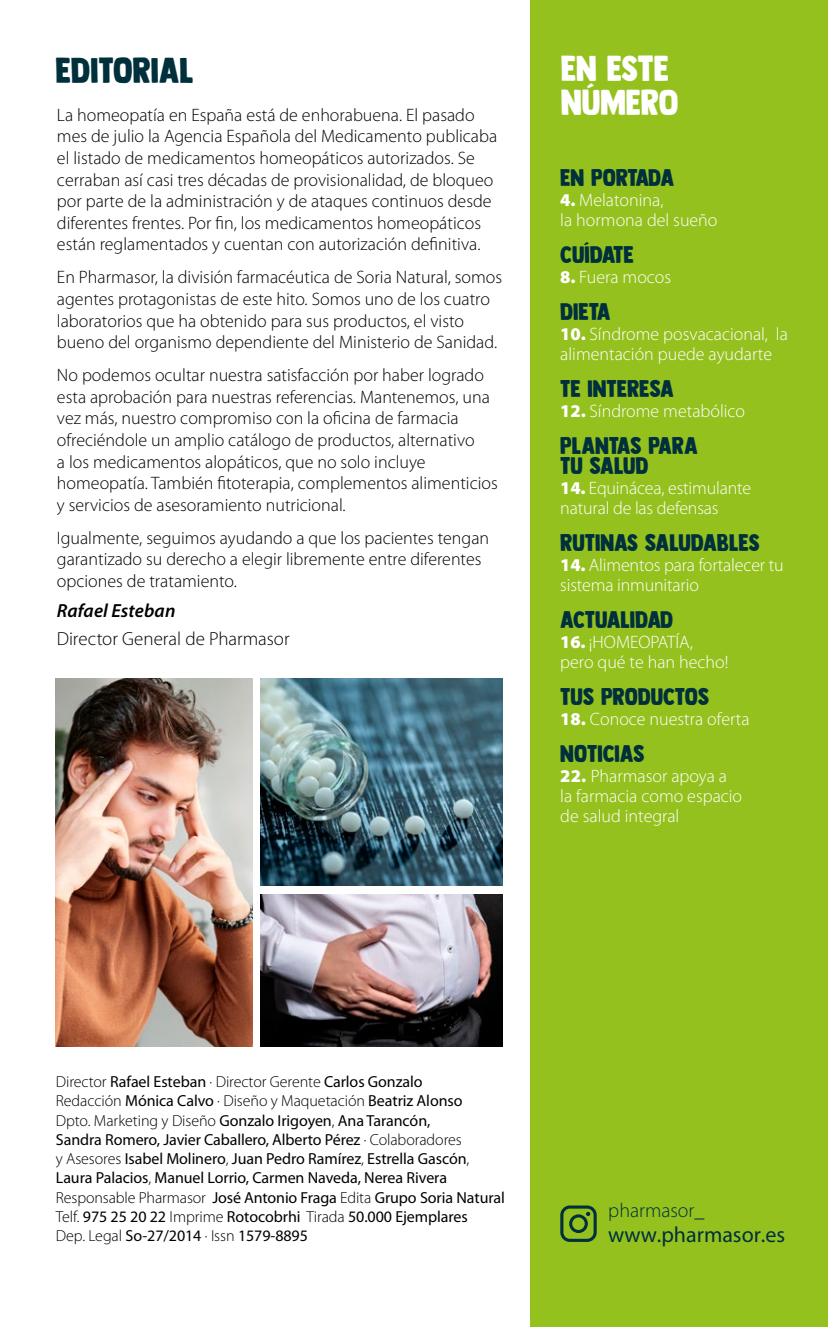
<style>
.page{position:relative;width:828px;height:1327px;background:#fff}
.page>*{position:absolute;margin:0;border:0;box-sizing:border-box;transform-origin:0 0}
.t1{font:36px "DK Longreach";color:#fff}
.t2{font:36px "DK Longreach";color:#00303c}
.t3{font:24px/20px "DK Longreach";color:#00303c}
.t4{font:24px "DK Longreach";letter-spacing:-.02em;color:#00303c}
.t5{font:22px "Myriad Pro";color:#00303c}
.t6{font:300 20px "Myriad Pro";color:#00303c}
.t7{font:300 19px "Myriad Pro";color:#000}
.t8{font:italic 600 19px "Myriad Pro";letter-spacing:.005em;color:#000}
.t9{font:300 18px/21.6px "Myriad Pro";color:#000}
.t10{font:300 18px/20px "Myriad Pro";color:#fff}
.t11{font:16px/19.2px "Myriad Pro";letter-spacing:-.005em;color:#000}
.s1{font-weight:900}
.s2{font-weight:300}
</style>
<div class="page">
<div style="left:530px;top:0;width:298px;height:1327px;background:#95c11f"></div>
<img style="left:56px;top:679px;width:196px;height:367px">
<svg style="left:560px;top:1205px;width:37px;height:37px"></svg>
<img style="left:261px;top:679px;width:241px;height:206px">
<img style="left:261px;top:894px;width:241px;height:152px">
<h1 class="t2" style="left:56px;top:49px;width:140px">EDITORIAL</h1>
<h1 class="t1" style="left:561px;top:48px;width:110px">EN ESTE</h1>
<p class="t9" style="left:57px;top:104px;width:419px">La homeopatía en España está de enhorabuena. El pasado</p>
<h1 class="t1" style="left:561px;top:82px;width:119px">NÚMERO</h1>
<p class="t9" style="left:57px;top:125px;width:442px">mes de julio la Agencia Española del Medicamento publicaba el listado de medicamentos homeopáticos autorizados. Se cerraban así casi tres décadas de provisionalidad, de bloqueo por parte de la administración y de ataques continuos desde diferentes frentes. Por fin, los medicamentos homeopáticos están reglamentados y cuentan con autorización definitiva.</p>
<p class="t9" style="left:57px;top:266px;width:447px">En Pharmasor, la división farmacéutica de Soria Natural, somos agentes protagonistas de este hito. Somos uno de los cuatro laboratorios que ha obtenido para sus productos, el visto bueno del organismo dependiente del Ministerio de Sanidad.</p>
<p class="t9" style="left:57px;top:364px;width:442px">No podemos ocultar nuestra satisfacción por haber logrado esta aprobación para nuestras referencias. Mantenemos, una vez más, nuestro compromiso con la oficina de farmacia ofreciéndole un amplio catálogo de productos, alternativo<br>a los medicamentos alopáticos, que no solo incluye homeopatía. También fitoterapia, complementos alimenticios y servicios de asesoramiento nutricional.</p>
<p class="t9" style="left:57px;top:527px;width:434px">Igualmente, seguimos ayudando a que los pacientes tengan garantizado su derecho a elegir libremente entre diferentes opciones de tratamiento.</p>
<p class="t8" style="left:57px;top:599px;width:120px">Rafael Esteban</p>
<p class="t7" style="left:57px;top:627px;width:234px">Director General de Pharmasor</p>
<h2 class="t4" style="left:560px;top:163px;width:115px">EN PORTADA</h2>
<p class="t10" style="left:560px;top:190px;width:159px"><span class="s1">4.</span> Melatonina,<br>la hormona del sueño</p>
<h2 class="t3" style="left:560px;top:244px;width:75px">CUÍDATE</h2>
<p class="t10" style="left:560px;top:267px;width:112px"><span class="s1">8.</span> Fuera mocos</p>
<h2 class="t3" style="left:560px;top:301px;width:52px">DIETA</h2>
<p class="t10" style="left:560px;top:324px;width:229px"><span class="s1">10.</span> Síndrome posvacacional, la alimentación puede ayudarte</p>
<h2 class="t3" style="left:560px;top:378px;width:115px">TE INTERESA</h2>
<p class="t10" style="left:560px;top:401px;width:186px"><span class="s1">12.</span> Síndrome metabólico</p>
<h2 class="t3" style="left:560px;top:435px;width:139px">PLANTAS PARA<br>TU SALUD</h2>
<p class="t10" style="left:560px;top:478px;width:192px"><span class="s1">14.</span> Equinácea, estimulante natural de las defensas</p>
<h2 class="t3" style="left:560px;top:532px;width:201px">RUTINAS SALUDABLES</h2>
<p class="t10" style="left:560px;top:555px;width:225px"><span class="s1">14.</span> Alimentos para fortalecer tu sistema inmunitario</p>
<h2 class="t3" style="left:560px;top:609px;width:114px">ACTUALIDAD</h2>
<p class="t10" style="left:560px;top:632px;width:170px"><span class="s1">16.</span> ¡HOMEOPATÍA, pero qué te han hecho!</p>
<h2 class="t3" style="left:560px;top:686px;width:150px">TUS PRODUCTOS</h2>
<p class="t10" style="left:560px;top:709px;width:191px"><span class="s1">18.</span> Conoce nuestra oferta</p>
<h2 class="t3" style="left:560px;top:743px;width:86px">NOTICIAS</h2>
<p class="t10" style="left:560px;top:766px;width:183px"><span class="s1">22.</span> Pharmasor apoya a la farmacia como espacio de salud integral</p>
<p class="t11" style="left:56px;top:1072px;width:450px"><span class="s2">Director</span> Rafael Esteban <span class="s2">· Director Gerente</span> Carlos Gonzalo<br><span class="s2">Redacción</span> Mónica Calvo <span class="s2">· Diseño y Maquetación</span> Beatriz Alonso<br><span class="s2">Dpto. Marketing y Diseño</span> Gonzalo Irigoyen<span class="s2">,</span> Ana Tarancón,<br>Sandra Romero, Javier Caballero, Alberto Pérez <span class="s2">· Colaboradores<br>y Asesores</span> Isabel Molinero<span class="s2">,</span> Juan Pedro Ramírez<span class="s2">,</span> Estrella Gascón<span class="s2">, </span>Laura Palacios<span class="s2">,</span> Manuel Lorrio, Carmen Naveda, Nerea Rivera <span class="s2">Responsable Pharmasor</span> José Antonio Fraga <span class="s2">Edita</span> Grupo Soria Natural <span class="s2">Telf.</span> 975 25 20 22 <span class="s2">Imprime</span> Rotocobrhi <span class="s2">Tirada</span> 50.000 Ejemplares<br><span class="s2">Dep. Legal</span> So-27/2014 <span class="s2">· Issn</span> 1579-8895</p>
<p class="t6" style="left:608px;top:1198px;width:98px">pharmasor_</p>
<p class="t5" style="left:608px;top:1221px;width:178px">www.pharmasor.es</p>
</div>
